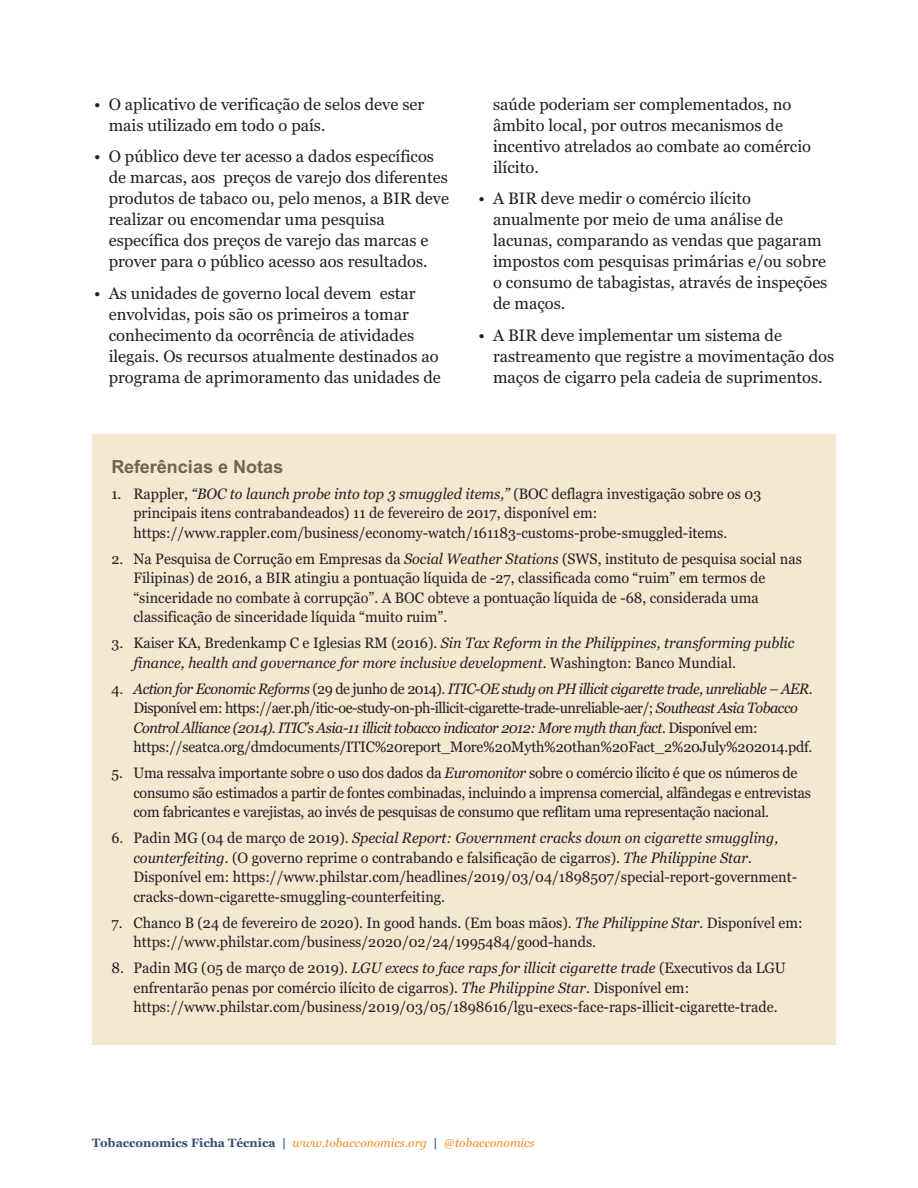
<style>
.page{position:relative;width:918px;height:1188px;background:#fff}
.page>*{position:absolute;margin:0;border:0;box-sizing:border-box;transform-origin:0 0}
.t1{font:700 18px "Arial";color:#716252}
.t2{font:16.5px/21px "Georgia";color:#231f20}
.t3{font:15px/19.5px "Georgia";color:#231f20;scale:.96 1}
.t4{font:15px/19.5px "Georgia";letter-spacing:-.02em;color:#231f20;scale:.96 1}
.t5{font:italic 15px/19.5px "Georgia";color:#231f20;scale:.96 1}
.t6{font:italic 12px "Georgia";color:#f28a20}
.s1{font-style:italic}
.s2{font-style:normal}
.s3{font-weight:700;font-style:normal;color:#344d73}
</style>
<div class="page">
<div style="left:92px;top:434px;width:744px;height:611px;background:#f5e8d1"></div>
<p class="t2" style="left:109px;top:93px;width:317px;text-indent:-14px">• O aplicativo de verificação de selos deve ser mais utilizado em todo o país.</p>
<p class="t2" style="left:109px;top:146px;width:342px;text-indent:-14px">• O público deve ter acesso a dados específicos de marcas, aos preços de varejo dos diferentes produtos de tabaco ou, pelo menos, a BIR deve realizar ou encomendar uma pesquisa específica dos preços de varejo das marcas e prover para o público acesso aos resultados.</p>
<p class="t2" style="left:109px;top:283px;width:334px;text-indent:-14px">• As unidades de governo local devem estar envolvidas, pois são os primeiros a tomar conhecimento da ocorrência de atividades ilegais. Os recursos atualmente destinados ao programa de aprimoramento das unidades de</p>
<p class="t2" style="left:493px;top:93px;width:320px">saúde poderiam ser complementados, no âmbito local, por outros mecanismos de incentivo atrelados ao combate ao comércio ilícito.</p>
<p class="t2" style="left:493px;top:188px;width:336px;text-indent:-14px">• A BIR deve medir o comércio ilícito anualmente por meio de uma análise de lacunas, comparando as vendas que pagaram impostos com pesquisas primárias e/ou sobre o consumo de tabagistas, através de inspeções de maços.</p>
<p class="t2" style="left:493px;top:325px;width:343px;text-indent:-14px">• A BIR deve implementar um sistema de rastreamento que registre a movimentação dos maços de cigarro pela cadeia de suprimentos.</p>
<p class="t1" style="left:111px;top:460px;width:173px">Referências e Notas</p>
<p class="t3" style="left:133px;top:484px;width:656px;text-indent:-22px">1. Rappler, <span class="s1">“BOC to launch probe into top 3 smuggled items,”</span> (BOC deflagra investigação sobre os 03 principais itens contrabandeados) 11 de fevereiro de 2017, disponível em: https://www.rappler.com/business/economy-watch/161183-customs-probe-smuggled-items.</p>
<p class="t3" style="left:133px;top:549px;width:698px;text-indent:-22px">2. Na Pesquisa de Corrução em Empresas da <span class="s1">Social Weather Stations</span> (SWS, instituto de pesquisa social nas Filipinas) de 2016, a BIR atingiu a pontuação líquida de -27, classificada como “ruim” em termos de “sinceridade no combate à corrupção”. A BOC obteve a pontuação líquida de -68, considerada uma classificação de sinceridade líquida “muito ruim”.</p>
<p class="t5" style="left:133px;top:633px;width:690px;text-indent:-22px"><span class="s2">3. Kaiser KA, Bredenkamp C e Iglesias RM (2016).</span> Sin Tax Reform in the Philippines, transforming public finance, health and governance for more inclusive development. <span class="s2">Washington: Banco Mundial.</span></p>
<p class="t3" style="left:133px;top:679px;width:709px;text-indent:-22px">4. <span class="s1">Action for Economic Reforms</span> (29 de junho de 2014). <span class="s1">ITIC-OE study on PH illicit cigarette trade, unreliable – AER</span>.<br>Disponível em: https://aer.ph/itic-oe-study-on-ph-illicit-cigarette-trade-unreliable-aer/; <span class="s1">Southeast Asia Tobacco Control Alliance (2014). ITIC’s Asia-11 illicit tobacco indicator 2012: More myth than fact.</span> Disponível em: https://seatca.org/dmdocuments/ITIC%20report_More%20Myth%20than%20Fact_2%20July%202014.pdf.</p>
<p class="t4" style="left:133px;top:763px;width:707px;text-indent:-22px">5. Uma ressalva importante sobre o uso dos dados da <span class="s1">Euromonitor</span> sobre o comércio ilícito é que os números de consumo são estimados a partir de fontes combinadas, incluindo a imprensa comercial, alfândegas e entrevistas com fabricantes e varejistas, ao invés de pesquisas de consumo que reflitam uma representação nacional.</p>
<p class="t3" style="left:133px;top:828px;width:693px;text-indent:-22px">6. Padin MG (04 de março de 2019). <span class="s1">Special Report: Government cracks down on cigarette smuggling, counterfeiting.</span> (O governo reprime o contrabando e falsificação de cigarros). <span class="s1">The Philippine Star.<br></span>Disponível em: https://www.philstar.com/headlines/2019/03/04/1898507/special-report-government&shy;cracks-down-cigarette-smuggling-counterfeiting.</p>
<p class="t3" style="left:133px;top:913px;width:699px;text-indent:-22px">7. Chanco B (24 de fevereiro de 2020). In good hands. (Em boas mãos). <span class="s1">The Philippine Star.</span> Disponível em: https://www.philstar.com/business/2020/02/24/1995484/good-hands.</p>
<p class="t3" style="left:133px;top:958px;width:681px;text-indent:-22px">8. Padin MG (05 de março de 2019). <span class="s1">LGU execs to face raps for illicit cigarette trade</span> (Executivos da LGU enfrentarão penas por comércio ilícito de cigarros). <span class="s1">The Philippine Star.</span> Disponível em: https://www.philstar.com/business/2019/03/05/1898616/lgu-execs-face-raps-illicit-cigarette-trade.</p>
<p class="t6" style="left:92px;top:1135px;width:444px"><span class="s3">Tobacconomics Ficha Técnica |</span> www.tobacconomics.org <span class="s3">|</span> @tobacconomics</p>
</div>
